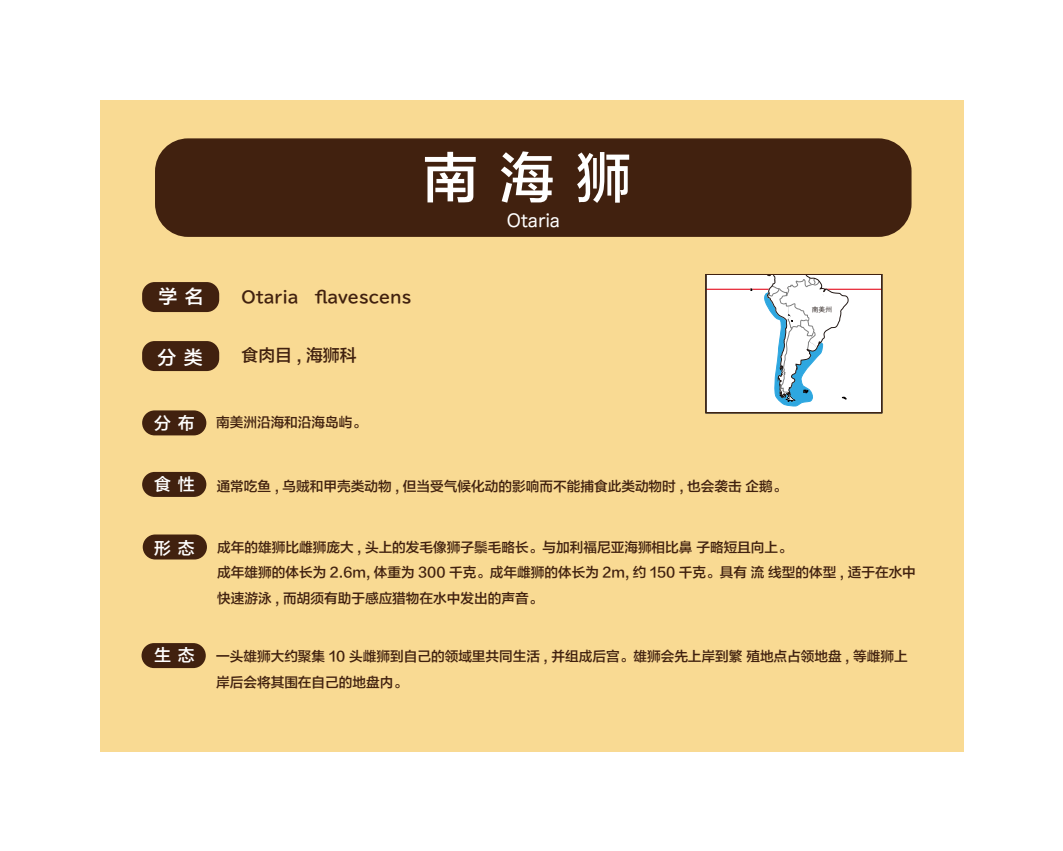
<style>
.page{position:relative;width:1063px;height:851px;background:#fff}
.page>*{position:absolute;margin:0;border:0;box-sizing:border-box;transform-origin:0 0}
.t1{font:54.68px "FZLTZHK GBK1 0";color:#fff}
.t2{font:18.9px "FZLTZHK GBK1 0";color:#fff}
.t3{font:17.62px "Hira Maru Pro N W4";color:#fff}
.t4{font:16.88px "FZLTZHK GBK1 0";letter-spacing:.4em;color:#fff}
.t5{font:16.88px "FZLTZHK GBK1 0";color:#41210f}
.t6{font:700 16.05px "TBUDR Go Std";color:#41210f}
.t7{font:13.65px/25.7px "FZLTZHK GBK1 0";color:#41210f}
.t8{font:6.82px "DNP Shuei M Go Std L";color:#221815}
</style>
<div class="page">
<div style="left:100px;top:100px;width:863px;height:650px;background:#f9da93"></div>
<div style="left:155px;top:138px;width:757px;height:99px;background:#41210f;border-radius:33px"></div>
<div style="left:142px;top:410px;width:64px;height:25px;background:#41210f;border-radius:12px"></div>
<div style="left:142px;top:282px;width:77px;height:30px;background:#41210f;border-radius:12px"></div>
<div style="left:142px;top:341px;width:77px;height:30px;background:#41210f;border-radius:12px"></div>
<div style="left:142px;top:472px;width:64px;height:25px;background:#41210f;border-radius:12px"></div>
<div style="left:142px;top:643px;width:64px;height:25px;background:#41210f;border-radius:12px"></div>
<div style="left:143px;top:534px;width:64px;height:25px;background:#41210f;border-radius:12px"></div>
<svg style="left:705px;top:274px;width:177px;height:139px"></svg>
<h1 class="t1" style="left:423px;top:140px;width:209px">南海狮</h1>
<p class="t3" style="left:507px;top:205px;width:55px">Otaria</p>
<h2 class="t2" style="left:158px;top:283px;width:47px">学名</h2>
<h2 class="t2" style="left:157px;top:344px;width:47px">分类</h2>
<p class="t6" style="left:242px;top:283px;width:171px">Otaria　flavescens</p>
<p class="t5" style="left:242px;top:343px;width:117px">食肉目 , 海狮科</p>
<p class="t8" style="left:812px;top:304px;width:22px">南美州</p>
<p class="t4" style="left:154px;top:411px;width:42px">分布</p>
<p class="t7" style="left:216px;top:409px;width:152px">南美洲沿海和沿海岛屿。</p>
<p class="t4" style="left:154px;top:473px;width:42px">食性</p>
<p class="t7" style="left:217px;top:473px;width:571px">通常吃鱼 , 乌贼和甲壳类动物 , 但当受气候化动的影响而不能捕食此类动物时 , 也会袭击 企鹅。</p>
<p class="t4" style="left:154px;top:536px;width:42px">形态</p>
<p class="t7" style="left:217px;top:534px;width:700px">成年的雄狮比雌狮庞大 , 头上的发毛像狮子鬃毛略长。与加利福尼亚海狮相比鼻 子略短且向上。<br>成年雄狮的体长为 2.6m, 体重为 300 千克。成年雌狮的体长为 2m, 约 150 千克。具有 流 线型的体型 , 适于在水中快速游泳 , 而胡须有助于感应猎物在水中发出的声音。</p>
<p class="t4" style="left:154px;top:643px;width:42px">生态</p>
<p class="t7" style="left:216px;top:643px;width:693px">一头雄狮大约聚集 10 头雌狮到自己的领域里共同生活 , 并组成后宫。雄狮会先上岸到繁 殖地点占领地盘 , 等雌狮上岸后会将其围在自己的地盘内。</p>
</div>
